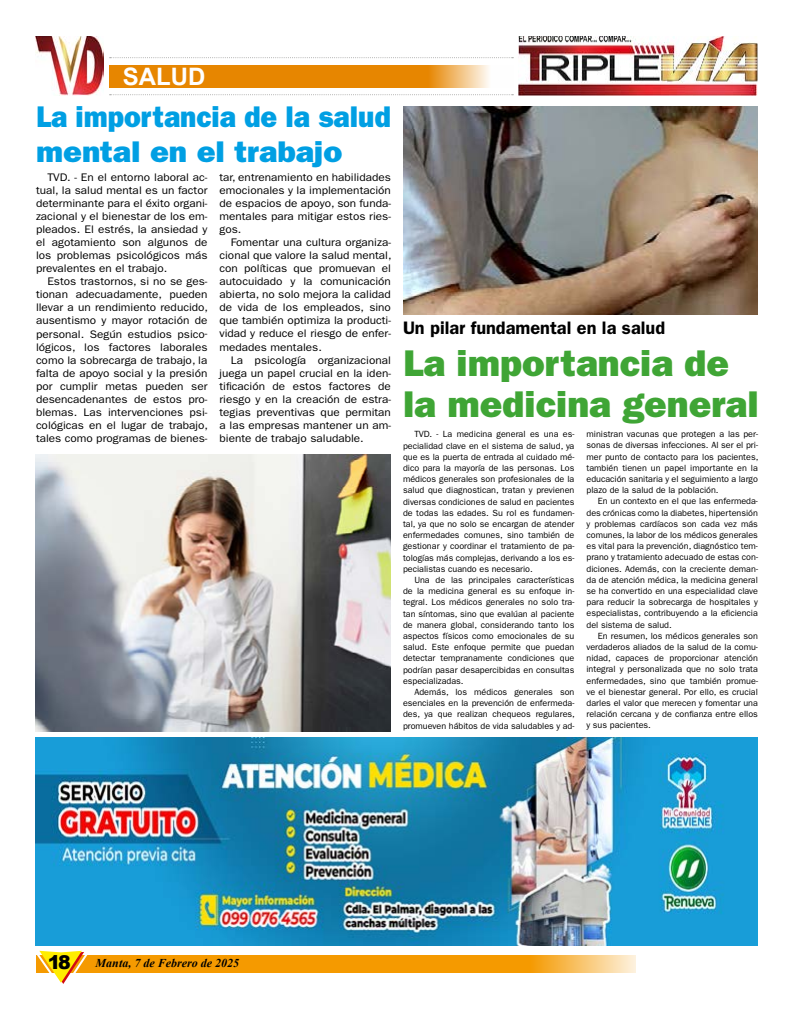
<style>
.page{position:relative;width:794px;height:1021px;background:#fff}
.page>*{position:absolute;margin:0;border:0;box-sizing:border-box;transform-origin:0 0}
.t1{font:37.3px/41.3px "ITC Franklin Gothic Std Hvy";color:#3fa535}
.t2{font:30px/35px "ITC Franklin Gothic Std Hvy";color:#009fe3;scale:.93 1}
.t3{font:700 24px "Arial";color:#fff}
.t4{font:900 19px "Arial";color:#000}
.t5{font:600 18.1px "ITC Franklin Gothic Std";color:#000}
.t6{font:italic 700 12px "Times New Roman";color:#000}
.t7{font:11px/13px "ITC Franklin Gothic Std";color:#000;text-align:justify;scale:1.07 1}
.t8{font:9px/11.2px "ITC Franklin Gothic Std";color:#000;text-align:justify}
</style>
<div class="page">
<svg style="left:89px;top:955px;width:547px;height:17px;fill:#f59a00"></svg>
<svg style="left:36px;top:950px;width:53px;height:33px"></svg>
<svg style="left:110px;top:94px;width:403px;height:1px"></svg>
<svg style="left:109px;top:65px;width:380px;height:23px;fill:#e78600"></svg>
<svg style="left:110px;top:57px;width:403px;height:1px"></svg>
<img style="left:36px;top:36px;width:68px;height:59px">
<img style="left:518px;top:36px;width:240px;height:60px">
<img style="left:36px;top:737px;width:721px;height:208px">
<img style="left:36px;top:455px;width:355px;height:276px">
<img style="left:403px;top:107px;width:355px;height:208px">
<h3 class="t3" style="left:123px;top:59px;width:84px">SALUD</h3>
<h2 class="t2" style="left:36px;top:99px;width:383px">La importancia de la salud mental en el trabajo</h2>
<p class="t7" style="left:36px;top:171px;width:162px;text-indent:11px">TVD. - En el entorno laboral ac&shy;tual, la salud mental es un factor determinante para el éxito organi&shy;zacional y el bienestar de los em&shy;pleados. El estrés, la ansiedad y el agotamiento son algunos de los problemas psicológicos más prevalentes en el trabajo.</p>
<p class="t7" style="left:36px;top:275px;width:162px;text-indent:11px">Estos trastornos, si no se ges&shy;tionan adecuadamente, pueden llevar a un rendimiento reducido, ausentismo y mayor rotación de personal. Según estudios psico&shy;lógicos, los factores laborales como la sobrecarga de trabajo, la falta de apoyo social y la presión por cumplir metas pueden ser desencadenantes de estos pro&shy;blemas. Las intervenciones psi&shy;cológicas en el lugar de trabajo, tales como programas de bienes-</p>
<p class="t7" style="left:219px;top:171px;width:162px">tar, entrenamiento en habilidades emocionales y la implementación de espacios de apoyo, son funda&shy;mentales para mitigar estos ries&shy;gos.</p>
<p class="t7" style="left:219px;top:236px;width:162px;text-indent:11px">Fomentar una cultura organiza&shy;cional que valore la salud mental, con políticas que promuevan el autocuidado y la comunicación abierta, no solo mejora la calidad de vida de los empleados, sino que también optimiza la producti&shy;vidad y reduce el riesgo de enfer&shy;medades mentales.</p>
<p class="t7" style="left:219px;top:353px;width:162px;text-indent:11px">La psicología organizacional juega un papel crucial en la iden&shy;tificación de estos factores de riesgo y en la creación de estra&shy;tegias preventivas que permitan a las empresas mantener un am&shy;biente de trabajo saludable.</p>
<h3 class="t5" style="left:403px;top:317px;width:264px">Un pilar fundamental en la salud</h3>
<h1 class="t1" style="left:403px;top:342px;width:357px">La importancia de la medicina general</h1>
<p class="t8" style="left:403px;top:428px;width:173px;text-indent:11px">TVD. - La medicina general es una es&shy;pecialidad clave en el sistema de salud, ya que es la puerta de entrada al cuidado mé&shy;dico para la mayoría de las personas. Los médicos generales son profesionales de la salud que diagnostican, tratan y previenen diversas condiciones de salud en pacientes de todas las edades. Su rol es fundamen&shy;tal, ya que no solo se encargan de atender enfermedades comunes, sino también de gestionar y coordinar el tratamiento de pa&shy;tologías más complejas, derivando a los es&shy;pecialistas cuando es necesario.</p>
<p class="t8" style="left:403px;top:574px;width:173px;text-indent:11px">Una de las principales características de la medicina general es su enfoque in&shy;tegral. Los médicos generales no solo tra&shy;tan síntomas, sino que evalúan al paciente de manera global, considerando tanto los aspectos físicos como emocionales de su salud. Este enfoque permite que puedan detectar tempranamente condiciones que podrían pasar desapercibidas en consultas especializadas.</p>
<p class="t8" style="left:403px;top:686px;width:173px;text-indent:11px">Además, los médicos generales son esenciales en la prevención de enfermeda&shy;des, ya que realizan chequeos regulares, promueven hábitos de vida saludables y ad-</p>
<p class="t8" style="left:586px;top:428px;width:173px">ministran vacunas que protegen a las per&shy;sonas de diversas infecciones. Al ser el pri&shy;mer punto de contacto para los pacientes, también tienen un papel importante en la educación sanitaria y el seguimiento a largo plazo de la salud de la población.</p>
<p class="t8" style="left:586px;top:496px;width:173px;text-indent:11px">En un contexto en el que las enfermeda&shy;des crónicas como la diabetes, hipertensión y problemas cardíacos son cada vez más comunes, la labor de los médicos generales es vital para la prevención, diagnóstico tem&shy;prano y tratamiento adecuado de estas con&shy;diciones. Además, con la creciente deman&shy;da de atención médica, la medicina general se ha convertido en una especialidad clave para reducir la sobrecarga de hospitales y especialistas, contribuyendo a la eficiencia del sistema de salud.</p>
<p class="t8" style="left:586px;top:630px;width:173px;text-indent:11px">En resumen, los médicos generales son verdaderos aliados de la salud de la comu&shy;nidad, capaces de proporcionar atención integral y personalizada que no solo trata enfermedades, sino que también promue&shy;ve el bienestar general. Por ello, es crucial darles el valor que merecen y fomentar una relación cercana y de confianza entre ellos y sus pacientes.</p>
<h3 class="t4" style="left:48px;top:948px;width:24px">18</h3>
<h3 class="t6" style="left:96px;top:954px;width:145px">Manta, 7 de Febrero de 2025</h3>
</div>
